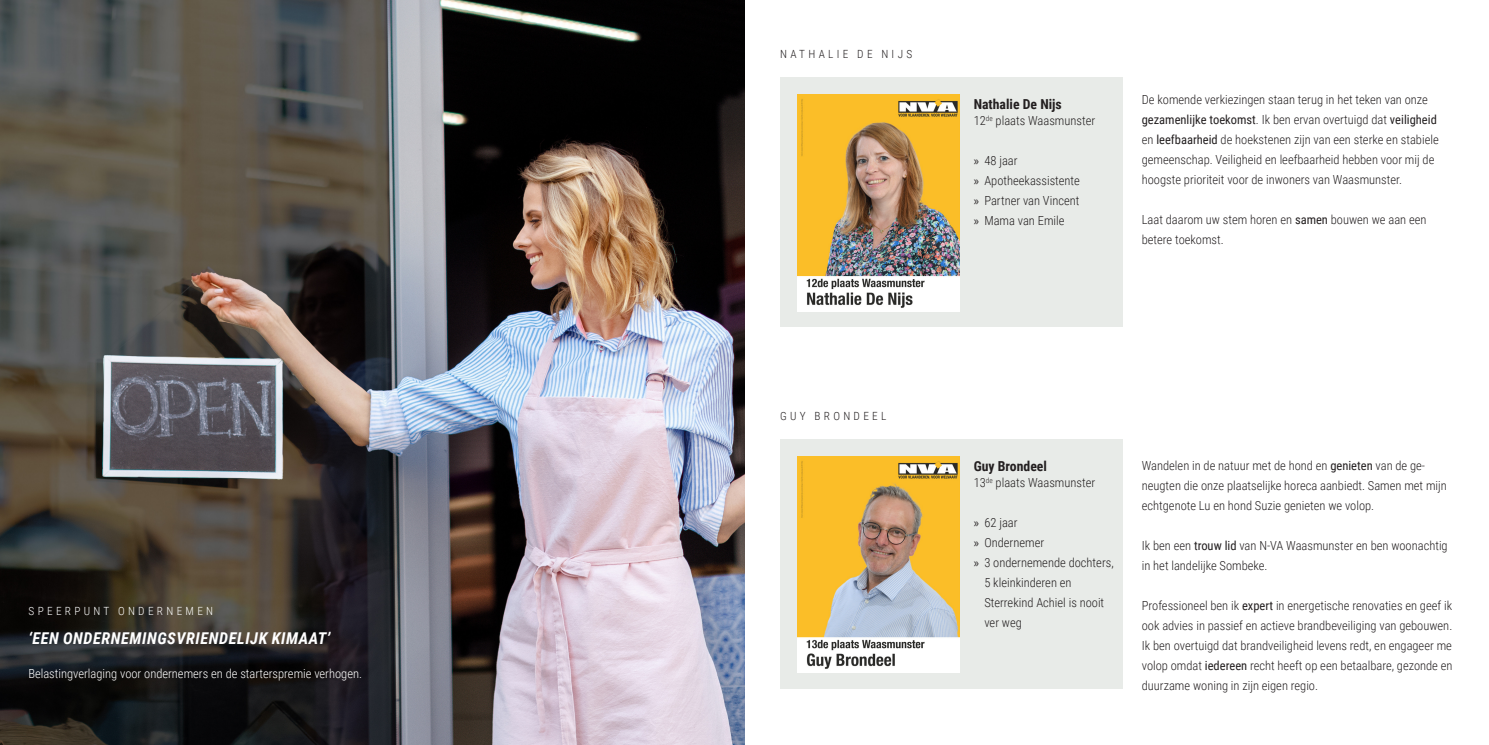
<style>
.page{position:relative;width:1489px;height:745px;background:#fff}
.page>*{position:absolute;margin:0;border:0;box-sizing:border-box;transform-origin:0 0}
.t1{font:italic 700 16.25px "Roboto Condensed";letter-spacing:.035em;color:#fff}
.t2{font:700 13.75px "Roboto Condensed";color:#231f20}
.t3{font:300 12.5px/20px "Roboto Condensed";color:#231f20}
.t4{font:300 12.5px "Roboto Condensed";color:#fff}
.koptitel{font:300 11.25px "Roboto Condensed";letter-spacing:.295em;color:#231f20}
.koptitel-2{font:300 11.25px "Roboto Condensed";letter-spacing:.295em;color:#fff}
.s1{font-family:"Myriad Pro";font-weight:400}
.s2{font-weight:400}
</style>
<div class="page">
<img style="left:0;top:0;width:744px;height:744px">
<div style="left:780px;top:77px;width:342px;height:249px;background:#e8ebe8"></div>
<img style="left:797px;top:94px;width:162px;height:217px">
<div style="left:780px;top:438px;width:342px;height:250px;background:#e8ebe8"></div>
<img style="left:797px;top:456px;width:162px;height:216px">
<p class="koptitel-2" style="left:29px;top:602px;width:186px">SPEERPUNT ONDERNEMEN</p>
<p class="t1" style="left:28px;top:626px;width:303px">‘EEN ONDERNEMINGSVRIENDELIJK KIMAAT’</p>
<p class="t4" style="left:28px;top:664px;width:335px">Belastingverlaging voor ondernemers en de starterspremie verhogen.</p>
<p class="koptitel" style="left:780px;top:46px;width:134px">NATHALIE DE NIJS</p>
<p class="t2" style="left:973px;top:94px;width:90px">Nathalie De Nijs</p>
<p class="t3" style="left:973px;top:110px;width:123px">12<sup>de</sup> plaats Waasmunster</p>
<p class="t3" style="left:973px;top:150px;width:45px"><span class="s1">»</span> 48 jaar</p>
<p class="t3" style="left:973px;top:170px;width:108px"><span class="s1">»</span> Apotheekassistente</p>
<p class="t3" style="left:973px;top:190px;width:107px"><span class="s1">»</span> Partner van Vincent</p>
<p class="t3" style="left:973px;top:210px;width:92px"><span class="s1">»</span> Mama van Emile</p>
<p class="t3" style="left:1141px;top:89px;width:298px">De komende verkiezingen staan terug in het teken van onze <span class="s2">gezamenlijke toekomst</span>. Ik ben ervan overtuigd dat <span class="s2">veiligheid </span>en <span class="s2">leefbaarheid</span> de hoekstenen zijn van een sterke en stabiele gemeenschap. Veiligheid en leefbaarheid hebben voor mij de hoogste prioriteit voor de inwoners van Waasmunster.</p>
<p class="t3" style="left:1141px;top:209px;width:286px">Laat daarom uw stem horen en <span class="s2">samen</span> bouwen we aan een betere toekomst.</p>
<p class="koptitel" style="left:780px;top:408px;width:108px">GUY BRONDEEL</p>
<p class="t2" style="left:973px;top:456px;width:75px">Guy Brondeel</p>
<p class="t3" style="left:973px;top:472px;width:123px">13<sup>de</sup> plaats Waasmunster</p>
<p class="t3" style="left:973px;top:512px;width:45px"><span class="s1">»</span> 62 jaar</p>
<p class="t3" style="left:973px;top:532px;width:72px"><span class="s1">»</span> Ondernemer</p>
<p class="t3" style="left:984px;top:552px;width:131px;text-indent:-11px"><span class="s1">»</span> 3 ondernemende dochters,<br>5 kleinkinderen en<br>Sterrekind Achiel is nooit ver weg</p>
<p class="t3" style="left:1141px;top:454px;width:306px">Wandelen in de natuur met de hond en <span class="s2">genieten</span> van de ge&shy;neugten die onze plaatselijke horeca aanbiedt. Samen met mijn echtgenote Lu en hond Suzie genieten we volop.</p>
<p class="t3" style="left:1141px;top:534px;width:307px">Ik ben een <span class="s2">trouw lid</span> van N-VA Waasmunster en ben woonachtig in het landelijke Sombeke.</p>
<p class="t3" style="left:1141px;top:594px;width:312px;text-align:justify">Professioneel ben ik <span class="s2">expert</span> in energetische renovaties en geef ik ook advies in passief en actieve brandbeveiliging van gebouwen.<br>Ik ben overtuigd dat brandveiligheid levens redt, en engageer me volop omdat <span class="s2">iedereen</span> recht heeft op een betaalbare, gezonde en duurzame woning in zijn eigen regio.</p>
</div>
